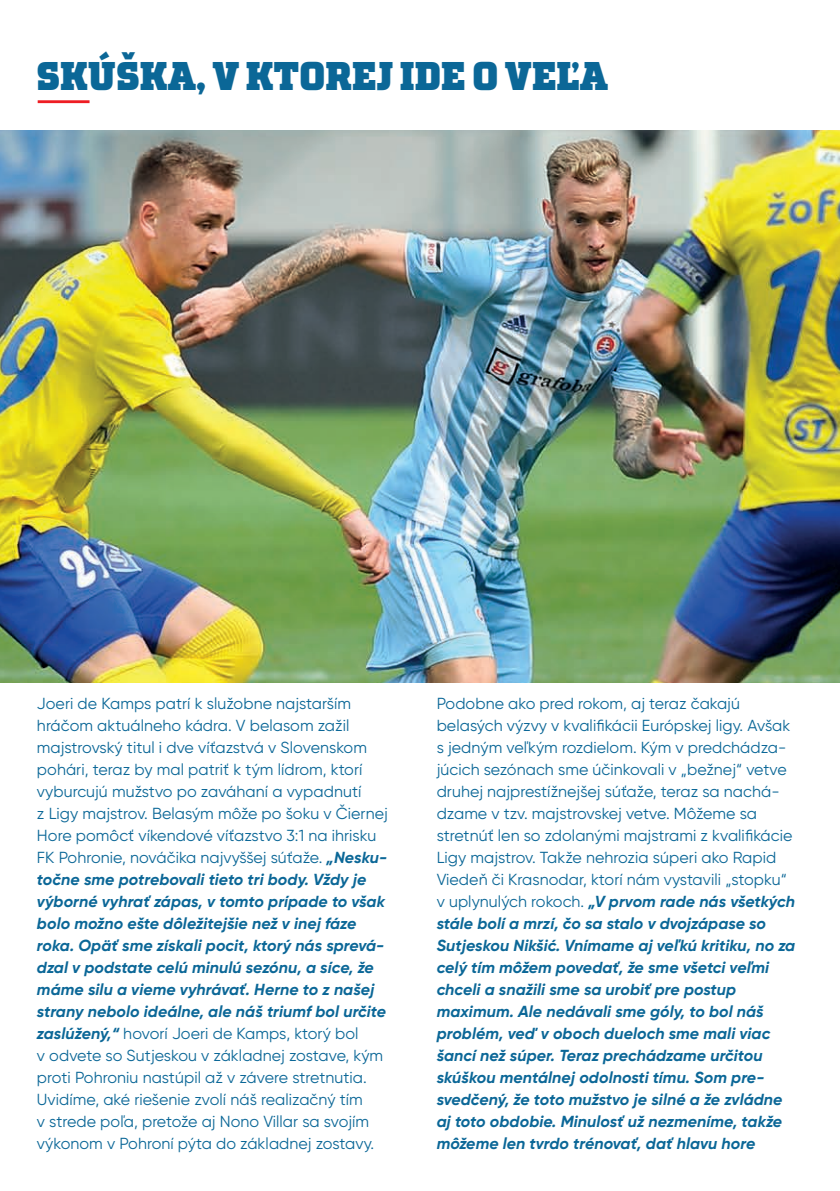
<style>
.page{position:relative;width:840px;height:1191px;background:#fff}
.page>*{position:absolute;margin:0;border:0;box-sizing:border-box;transform-origin:0 0}
.t1{font:900 40px "TT Polls";letter-spacing:-.03em;color:#0b6797}
.t2{font:16px/22px "Gilroy";letter-spacing:.005em;color:#0b6797}
.t3{font:italic 700 16px/22px "Gilroy";letter-spacing:.005em;color:#0b6797}
.s1{font-weight:700;font-style:italic}
.s2{font-weight:400;font-style:normal}
</style>
<div class="page">
<hr style="left:38px;top:100px;width:51px;height:3px;background:#ee1d23">
<img style="left:0;top:130px;width:839px;height:552px">
<h1 class="t1" style="left:36px;top:50px;width:573px">SKÚŠKA, V KTOREJ IDE O VEĽA</h1>
<p class="t2" style="left:37px;top:692px;width:352px">Joeri de Kamps patrí k služobne najstarším hráčom aktuálneho kádra. V belasom zažil majstrovský titul i dve víťazstvá v Slovenskom pohári, teraz by mal patriť k tým lídrom, ktorí vyburcujú mužstvo po zaváhaní a vypadnutí<br>z Ligy majstrov. Belasým môže po šoku v Čiernej Hore pomôcť víkendové víťazstvo 3:1 na ihrisku FK Pohronie, nováčika najvyššej súťaže. <span class="s1">„Nesku&shy;točne sme potrebovali tieto tri body. Vždy je výborné vyhrať zápas, v tomto prípade to však bolo možno ešte dôležitejšie než v inej fáze roka. Opäť sme získali pocit, ktorý nás sprevá&shy;dzal v podstate celú minulú sezónu, a síce, že máme silu a vieme vyhrávať. Herne to z našej strany nebolo ideálne, ale náš triumf bol určite zaslúžený,“</span> hovorí Joeri de Kamps, ktorý bol<br>v odvete so Sutjeskou v základnej zostave, kým proti Pohroniu nastúpil až v závere stretnutia.<br>Uvidíme, aké riešenie zvolí náš realizačný tím<br>v strede poľa, pretože aj Nono Villar sa svojím výkonom v Pohroní pýta do základnej zostavy.</p>
<p class="t3" style="left:436px;top:692px;width:360px"><span class="s2">Podobne ako pred rokom, aj teraz čakajú belasých výzvy v kvalifikácii Európskej ligy. Avšak s jedným veľkým rozdielom. Kým v predchádza&shy;júcich sezónach sme účinkovali v „bežnej“ vetve druhej najprestížnejšej súťaže, teraz sa nachá&shy;dzame v tzv. majstrovskej vetve. Môžeme sa stretnúť len so zdolanými majstrami z kvalifikácie Ligy majstrov. Takže nehrozia súperi ako Rapid Viedeň či Krasnodar, ktorí nám vystavili „stopku“ v uplynulých rokoch.</span> „V prvom rade nás všetkých stále bolí a mrzí, čo sa stalo v dvojzápase so Sutjeskou Nikšić. Vnímame aj veľkú kritiku, no za celý tím môžem povedať, že sme všetci veľmi chceli a snažili sme sa urobiť pre postup maximum. Ale nedávali sme góly, to bol náš problém, veď v oboch dueloch sme mali viac šancí než súper. Teraz prechádzame určitou skúškou mentálnej odolnosti tímu. Som pre&shy;svedčený, že toto mužstvo je silné a že zvládne aj toto obdobie. Minulosť už nezmeníme, takže môžeme len tvrdo trénovať, dať hlavu hore</p>
</div>
